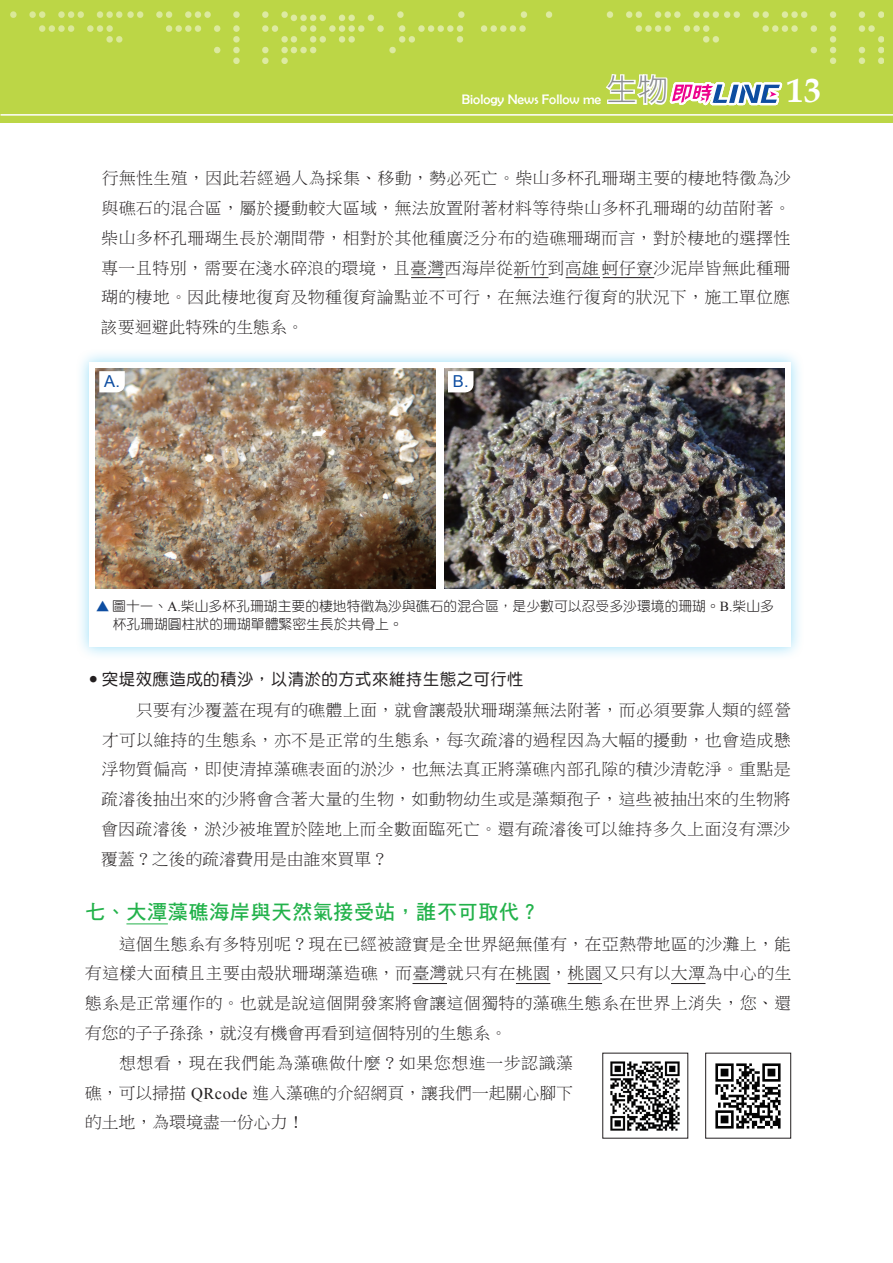
<style>
.page{position:relative;width:893px;height:1263px;background:#fff}
.page>*{position:absolute;margin:0;border:0;box-sizing:border-box;transform-origin:0 0}
.t1{font:700 34.05px "Book Antiqua";color:#fff}
.t2{font:300 30.9px "AR Hei B5";color:#8a8c8f}
.t3{font:20.25px "DF Hei Std W7";letter-spacing:.025em;color:#23b24b}
.t4{font:16.5px/29.7px "DF Biao Song Std W4";letter-spacing:.045em;color:#231f20;text-align:justify}
.t5{font:16.5px "DF Biao Song Std W4";letter-spacing:.025em;color:#231f20}
.t6{font:16.5px "DF Yuan Std W5";letter-spacing:.025em;color:#231f20}
.t7{font:16.5px "Arial";color:#0d4da1}
.t8{font:13.8px/18.1px "DF Yuan Std W3";color:#231f20}
.t9{font:13.8px "Berlin Sans FB";color:#fff}
.s1{color:#0d4da1}
.s2{font-family:"Times New Roman"}
.s3{font-family:"Yyya Su 1 Normal"}
</style>
<div class="page">
<hr style="left:411px;top:277px;width:34px;height:1px;background:#231f20">
<hr style="left:514px;top:277px;width:34px;height:1px;background:#231f20">
<hr style="left:566px;top:277px;width:34px;height:1px;background:#231f20">
<hr style="left:603px;top:277px;width:51px;height:1px;background:#231f20">
<hr style="left:126px;top:923px;width:42px;height:1px;background:#23b24b">
<hr style="left:412px;top:983px;width:35px;height:1px;background:#231f20">
<hr style="left:516px;top:983px;width:34px;height:1px;background:#231f20">
<hr style="left:568px;top:983px;width:34px;height:1px;background:#231f20">
<hr style="left:671px;top:983px;width:34px;height:1px;background:#231f20">
<div style="left:75px;top:348px;width:730px;height:313px;background:#00aeef;opacity:.4"></div>
<div style="left:89px;top:362px;width:702px;height:285px;background:#fff"></div>
<img style="left:444px;top:368px;width:340px;height:220px">
<svg style="left:448px;top:371px;width:25px;height:21px"></svg>
<img style="left:96px;top:368px;width:340px;height:220px">
<svg style="left:99px;top:371px;width:26px;height:21px"></svg>
<img style="left:610px;top:1061px;width:70px;height:70px">
<img style="left:715px;top:1063px;width:66px;height:66px">
<div style="left:705px;top:1053px;width:86px;height:85px;border:1px solid #231f20"></div>
<div style="left:0;top:0;width:893px;height:123px;background:#bcd646"></div>
<img style="left:10px;top:11px;width:874px;height:52px">
<hr style="left:1px;top:114px;width:892px;height:2px;background:#fff">
<svg style="left:606px;top:74px;width:177px;height:32px"></svg>
<h2 class="t2" style="left:607px;top:74px;width:63px">生物</h2>
<h1 class="t1" style="left:787px;top:67px;width:36px">13</h1>
<p class="t9" style="left:462px;top:92px;width:141px">Biology News Follow me</p>
<p class="t4" style="left:101px;top:163px;width:691px">行無性生殖，因此若經過人為採集、移動，勢必死亡。柴山多杯孔珊瑚主要的棲地特徵為沙與礁石的混合區，屬於擾動較大區域，無法放置附著材料等待柴山多杯孔珊瑚的幼苗附著。柴山多杯孔珊瑚生長於潮間帶，相對於其他種廣泛分布的造礁珊瑚而言，對於棲地的選擇性專一且特別，需要在淺水碎浪的環境，且臺灣西海岸從新竹到高雄蚵仔寮沙泥岸皆無此種珊瑚的棲地。因此棲地復育及物種復育論點並不可行，在無法進行復育的狀況下，施工單位應該要迴避此特殊的生態系。</p>
<p class="t7" style="left:104px;top:371px;width:17px">A.</p>
<p class="t7" style="left:453px;top:371px;width:17px">B.</p>
<p class="t8" style="left:113px;top:596px;width:663px;text-indent:-17px"><span class="s1">▲</span> 圖十一、<span class="s2">A.</span>柴山多杯孔珊瑚主要的棲地特徵為沙與礁石的混合區，是少數可以忍受多沙環境的珊瑚。<span class="s2">B.</span>柴山多杯孔珊瑚圓柱狀的珊瑚單體緊密生長於共骨上。</p>
<p class="t6" style="left:85px;top:670px;width:440px"><span class="s3">6</span>突堤效應造成的積沙，以清淤的方式來維持生態之可行性</p>
<p class="t4" style="left:101px;top:695px;width:691px;text-indent:35px">只要有沙覆蓋在現有的礁體上面，就會讓殼狀珊瑚藻無法附著，而必須要靠人類的經營才可以維持的生態系，亦不是正常的生態系，每次疏濬的過程因為大幅的擾動，也會造成懸浮物質偏高，即使清掉藻礁表面的淤沙，也無法真正將藻礁內部孔隙的積沙清乾淨。重點是疏濬後抽出來的沙將會含著大量的生物，如動物幼生或是藻類孢子，這些被抽出來的生物將會因疏濬後，淤沙被堆置於陸地上而全數面臨死亡。還有疏濬後可以維持多久上面沒有漂沙覆蓋？之後的疏濬費用是由誰來買單？</p>
<p class="t3" style="left:85px;top:901px;width:456px">七、大潭藻礁海岸與天然氣接受站，誰不可取代？</p>
<p class="t4" style="left:119px;top:929px;width:674px">這個生態系有多特別呢？現在已經被證實是全世界絕無僅有，在亞熱帶地區的沙灘上，能</p>
<p class="t4" style="left:85px;top:958px;width:707px">有這樣大面積且主要由殼狀珊瑚藻造礁，而臺灣就只有在桃園，桃園又只有以大潭為中心的生</p>
<p class="t4" style="left:85px;top:988px;width:707px">態系是正常運作的。也就是說這個開發案將會讓這個獨特的藻礁生態系在世界上消失，您、還</p>
<p class="t5" style="left:85px;top:1024px;width:423px">有您的子子孫孫，就沒有機會再看到這個特別的生態系。</p>
<p class="t4" style="left:119px;top:1048px;width:455px">想想看，現在我們能為藻礁做什麼？如果您想進一步認識藻</p>
<p class="t5" style="left:85px;top:1084px;width:489px">礁，可以掃描 <span class="s2">QRcode</span> 進入藻礁的介紹網頁，讓我們一起關心腳下</p>
<p class="t5" style="left:85px;top:1113px;width:221px">的土地，為環境盡一份心力！</p>
</div>
